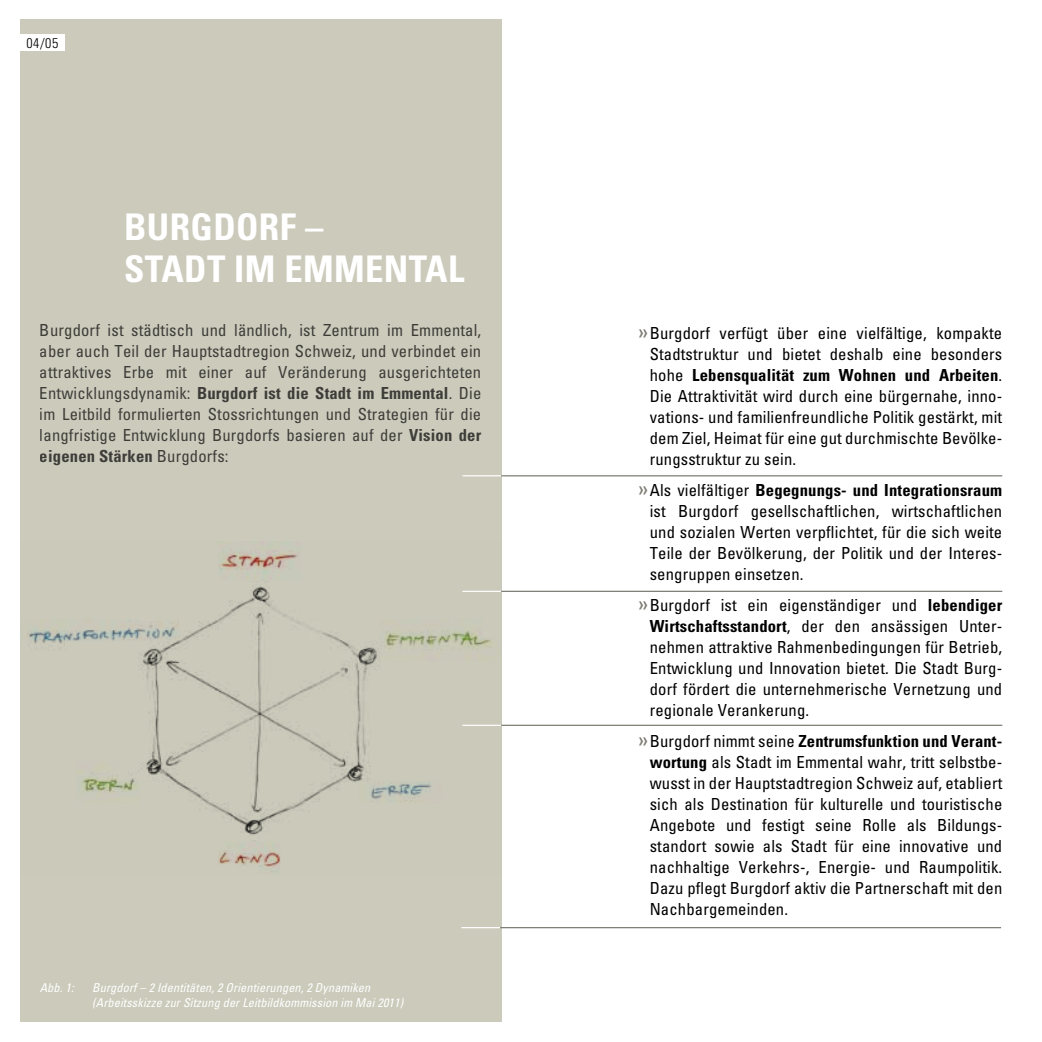
<style>
.page{position:relative;width:1042px;height:1042px;background:#fff}
.page>*{position:absolute;margin:0;border:0;box-sizing:border-box;transform-origin:0 0}
.t1{font:700 condensed 36.75px/42px "Univers";letter-spacing:.01em;color:#fff}
.t2{font:condensed 16.62px/21px "Univers";letter-spacing:.01em;color:#000;text-align:justify}
.t3{font:300 condensed 14px "Univers";color:#000}
.t4{font:italic condensed 12.25px/14.7px "Univers";letter-spacing:.01em;color:#fff}
.s1{font-weight:700}
.s2{font-stretch:normal;font-size:21px;color:#7c7b72}
</style>
<div class="page">
<div style="left:20px;top:20px;width:481px;height:1002px;background:#cbcabb"></div>
<div style="left:0;top:35px;width:64px;height:16px;background:#fff"></div>
<hr style="left:501px;top:475px;width:501px;height:1px;background:#7c7b72">
<hr style="left:462px;top:475px;width:39px;height:1px;background:#fff">
<hr style="left:501px;top:591px;width:501px;height:1px;background:#7c7b72">
<hr style="left:501px;top:725px;width:501px;height:1px;background:#7c7b72">
<hr style="left:500px;top:927px;width:501px;height:1px;background:#7c7b72">
<hr style="left:461px;top:927px;width:39px;height:1px;background:#fff">
<img style="left:27px;top:550px;width:474px;height:323px">
<p class="t3" style="left:27px;top:35px;width:33px">02/03</p>
<p class="t3" style="left:33px;top:35px;width:26px">4 5</p>
<h1 class="t1" style="left:124px;top:206px;width:342px">Burgdorf –<br>Stadt im Emmental</h1>
<p class="t2" style="left:40px;top:319px;width:443px">Burgdorf ist städtisch und ländlich, ist Zentrum im Emmental, aber auch Teil der Hauptstadtregion Schweiz, und verbindet ein attraktives Erbe mit einer auf Veränderung ausgerichteten Entwicklungsdynamik: <span class="s1">Burgdorf ist die Stadt im Emmental</span>. Die im Leitbild formulierten Stossrichtungen und Strategien für die langfristige Entwicklung Burgdorfs basieren auf der <span class="s1">Vision der eigenen Stärken</span> Burgdorfs:</p>
<p class="t4" style="left:40px;top:980px;width:36px">Abb. 1:</p>
<p class="t4" style="left:92px;top:980px;width:312px">Burgdorf – 2 Identitäten, 2 Orientierungen, 2 Dynamiken (Arbeitsskizze zur Sitzung der Leitbildkommission im Mai 2011)</p>
<p class="t2" style="left:650px;top:323px;width:354px;text-indent:-12px"><span class="s2">»</span>Burgdorf verfügt über eine vielfältige, kompakte Stadtstruktur und bietet deshalb eine besonders hohe <span class="s1">Lebensqualität zum Wohnen und Arbeiten</span>.<br>Die Attraktivität wird durch eine bürgernahe, inno&shy;vations- und familienfreundliche Politik gestärkt, mit dem Ziel, Heimat für eine gut durchmischte Bevölke&shy;rungsstruktur zu sein.</p>
<p class="t2" style="left:650px;top:480px;width:354px;text-indent:-12px"><span class="s2">»</span>Als vielfältiger <span class="s1">Begegnungs- und Integrationsraum </span>ist Burgdorf gesellschaftlichen, wirtschaftlichen und sozialen Werten verpflichtet, für die sich weite Teile der Bevölkerung, der Politik und der Interes&shy;sengruppen einsetzen.</p>
<p class="t2" style="left:650px;top:595px;width:354px;text-indent:-12px"><span class="s2">»</span>Burgdorf ist ein eigenständiger und <span class="s1">lebendiger Wirtschaftsstandort</span>, der den ansässigen Unter&shy;nehmen attraktive Rahmenbedingungen für Betrieb, Entwicklung und Innovation bietet. Die Stadt Burg&shy;dorf fördert die unternehmerische Vernetzung und regionale Verankerung.</p>
<p class="t2" style="left:650px;top:731px;width:354px;text-indent:-12px"><span class="s2">»</span>Burgdorf nimmt seine <span class="s1">Zentrumsfunktion und Verant&shy;wortung</span> als Stadt im Emmental wahr, tritt selbstbe&shy;wusst in der Hauptstadtregion Schweiz auf, etabliert sich als Destination für kulturelle und touristische Angebote und festigt seine Rolle als Bildungs&shy;standort sowie als Stadt für eine innovative und nachhaltige Verkehrs-, Energie- und Raumpolitik.<br>Dazu pflegt Burgdorf aktiv die Partnerschaft mit den Nachbargemeinden.</p>
</div>
